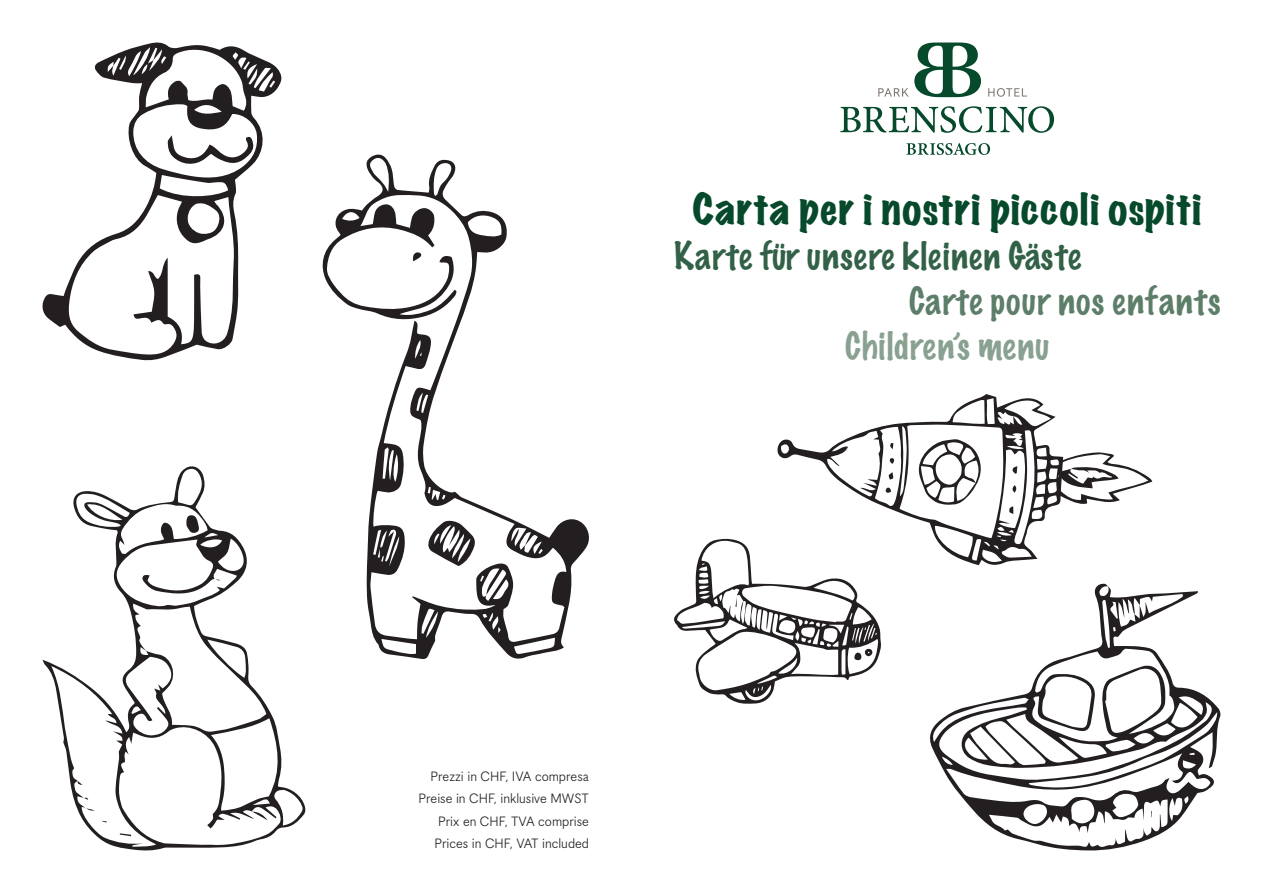
<style>
.page{position:relative;width:1263px;height:893px;background:#fff}
.page>*{position:absolute;margin:0;border:0;box-sizing:border-box;transform-origin:0 0}
.t1{font:expanded 39px "Marker Felt";letter-spacing:.025em;color:#06492b}
.t2{font:100 34.5px "Marker Felt";letter-spacing:.025em;color:#326147}
.t3{font:100 34.5px "Marker Felt";letter-spacing:.03em;color:#5d7e68}
.t4{font:100 34.5px "Marker Felt";letter-spacing:.02em;color:#89a190}
.testo{font:15px "Korpus Grotesk A";color:#231f20}
</style>
<div class="page">
<svg style="left:914px;top:43px;width:67px;height:54px"></svg>
<svg style="left:988px;top:88px;width:39px;height:9px"></svg>
<svg style="left:878px;top:88px;width:30px;height:9px"></svg>
<svg style="left:906px;top:143px;width:84px;height:12px"></svg>
<svg style="left:840px;top:106px;width:214px;height:27px"></svg>
<svg style="left:777px;top:394px;width:280px;height:172px"></svg>
<svg style="left:916px;top:438px;width:66px;height:67px"></svg>
<svg style="left:1009px;top:506px;width:4px;height:8px"></svg>
<svg style="left:1012px;top:466px;width:5px;height:8px"></svg>
<svg style="left:1011px;top:485px;width:6px;height:8px"></svg>
<svg style="left:888px;top:472px;width:5px;height:8px"></svg>
<svg style="left:885px;top:487px;width:6px;height:6px"></svg>
<svg style="left:889px;top:458px;width:6px;height:6px"></svg>
<svg style="left:889px;top:443px;width:4px;height:6px"></svg>
<svg style="left:1055px;top:452px;width:97px;height:53px"></svg>
<svg style="left:674px;top:538px;width:208px;height:166px"></svg>
<svg style="left:322px;top:154px;width:267px;height:505px"></svg>
<svg style="left:427px;top:519px;width:49px;height:47px"></svg>
<svg style="left:412px;top:252px;width:10px;height:9px"></svg>
<svg style="left:43px;top:466px;width:263px;height:385px"></svg>
<svg style="left:252px;top:811px;width:16px;height:9px"></svg>
<svg style="left:120px;top:833px;width:11px;height:3px"></svg>
<svg style="left:85px;top:808px;width:10px;height:3px"></svg>
<svg style="left:77px;top:781px;width:6px;height:4px"></svg>
<svg style="left:84px;top:797px;width:4px;height:3px"></svg>
<svg style="left:186px;top:515px;width:13px;height:18px"></svg>
<svg style="left:930px;top:583px;width:291px;height:268px"></svg>
<svg style="left:42px;top:42px;width:240px;height:319px"></svg>
<svg style="left:168px;top:135px;width:86px;height:31px"></svg>
<p class="t1" style="left:693px;top:178px;width:510px">Carta per i nostri piccoli ospiti</p>
<p class="t2" style="left:674px;top:229px;width:408px">Karte für unsere kleinen Gäste</p>
<p class="t3" style="left:909px;top:274px;width:313px">Carte pour nos enfants</p>
<p class="t4" style="left:845px;top:319px;width:205px">Children’s menu</p>
<p class="testo" style="left:431px;top:768px;width:160px">Prezzi in CHF, IVA compresa</p>
<p class="testo" style="left:419px;top:791px;width:172px">Preise in CHF, inklusive MWST</p>
<p class="testo" style="left:438px;top:813px;width:152px">Prix en CHF, TVA comprise</p>
<p class="testo" style="left:434px;top:836px;width:156px">Prices in CHF, VAT included</p>
</div>
